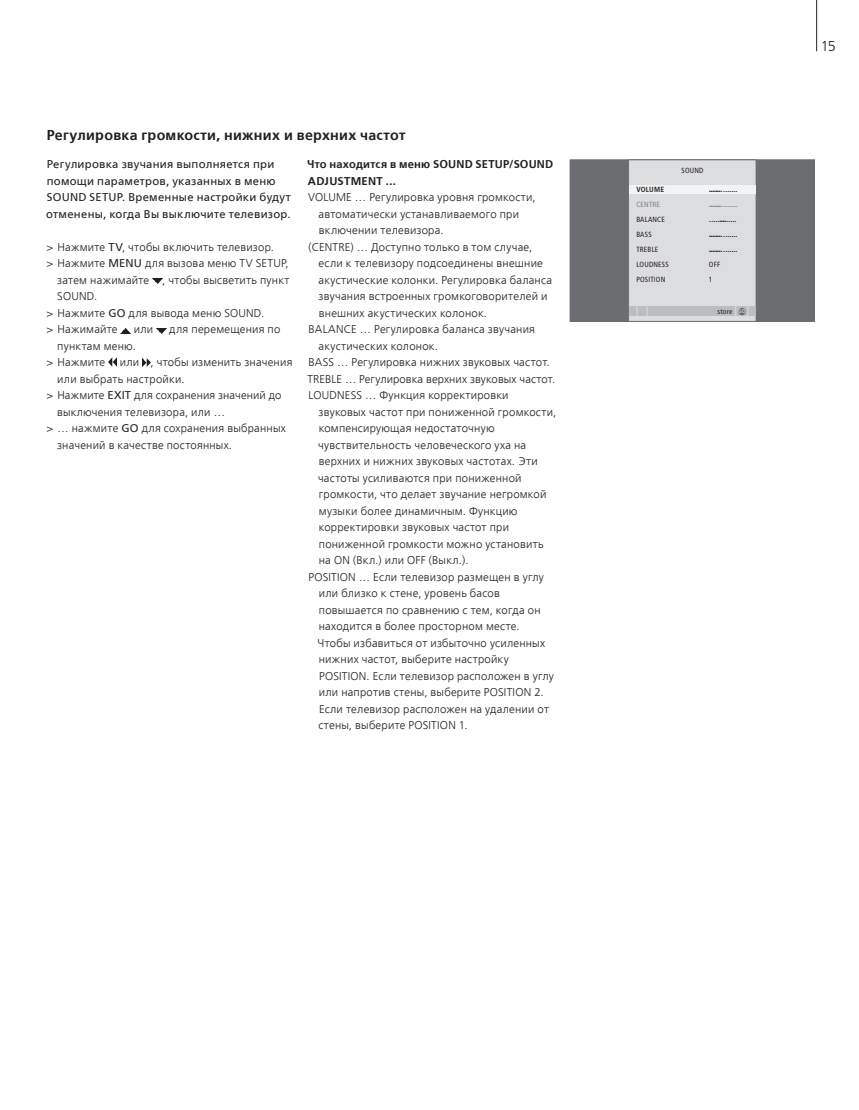
<style>
.page{position:relative;width:859px;height:1110px;background:#fff}
.page>*{position:absolute;margin:0;border:0;box-sizing:border-box;transform-origin:0 0}
.t1{font:700 14.25px "Frutiger LTCYR";letter-spacing:.02em;color:#231f20}
.t2{font:300 14.25px "Frutiger LTCYR";color:#231f20}
.t3{font:300 11.25px/16.5px "Frutiger LTCYR";letter-spacing:.02em;color:#231f20}
.t4{font:11.25px/16.5px "Frutiger LTCYR";letter-spacing:.025em;color:#231f20}
.t5{font:700 11.25px/16.5px "Frutiger LTCYR";letter-spacing:.02em;color:#231f20}
.t6{font:700 9px "Frutiger";color:#231f20}
.t7{font:700 9px "Frutiger";color:#808285}
.t8{font:9px "Frutiger";color:#231f20}
.t9{font:condensed 7.5px "Frutiger";letter-spacing:.025em;color:#231f20}
.t10{font:700 condensed 7.5px "Frutiger";letter-spacing:.025em;color:#231f20}
.t11{font:condensed 7.5px "Frutiger";letter-spacing:.025em;color:#808285}
.s1{font-weight:400}
.s2{font-weight:400;font-stretch:condensed;font-size:10.5px}
.s3{font-weight:700}
.s4{font-size:5.25px;color:#fff}
</style>
<div class="page">
<hr style="left:816px;top:0;width:1px;height:51px;background:#231f20">
<svg style="left:152px;top:279px;width:10px;height:5px"></svg>
<svg style="left:121px;top:328px;width:10px;height:5px"></svg>
<svg style="left:156px;top:328px;width:10px;height:5px"></svg>
<svg style="left:108px;top:358px;width:9px;height:8px"></svg>
<svg style="left:142px;top:358px;width:8px;height:8px"></svg>
<div style="left:570px;top:160px;width:245px;height:161px;background:#6c6d70"></div>
<div style="left:570px;top:160px;width:245px;height:162px;border:1px solid #6c6d70"></div>
<div style="left:628px;top:160px;width:128px;height:161px;background:#dcdddf"></div>
<div style="left:628px;top:160px;width:128px;height:162px;border:1px solid #6c6d70"></div>
<div style="left:629px;top:185px;width:127px;height:8px;background:#f2f3f4"></div>
<div style="left:629px;top:307px;width:127px;height:9px;background:#bcbdc0"></div>
<div style="left:738px;top:308px;width:8px;height:7px;background:#6c6d70;border-radius:50%"></div>
<p class="t1" style="left:47px;top:127px;width:360px">Регулировка громкости, нижних и верхних частот</p>
<p class="t4" style="left:46px;top:156px;width:246px">Регулировка звучания выполняется при помощи параметров, указанных в меню SOUND SETUP. Временные настройки будут отменены, когда Вы выключите телевизор.</p>
<p class="t3" style="left:47px;top:239px;width:229px">&gt; Нажмите <span class="s1">TV</span>, чтобы включить телевизор.</p>
<p class="t3" style="left:47px;top:255px;width:244px">&gt; Нажмите <span class="s1">MENU</span> для вызова меню TV SETUP,</p>
<p class="t3" style="left:57px;top:272px;width:234px">затем нажимайте , чтобы высветить пункт</p>
<p class="t3" style="left:57px;top:288px;width:41px">SOUND.</p>
<p class="t3" style="left:47px;top:305px;width:219px">&gt; Нажмите <span class="s1">GO</span> для вывода меню SOUND.</p>
<p class="t3" style="left:47px;top:321px;width:72px">&gt; Нажимайте</p>
<p class="t3" style="left:134px;top:321px;width:21px">или</p>
<p class="t3" style="left:169px;top:321px;width:113px">для перемещения по</p>
<p class="t3" style="left:47px;top:338px;width:91px;text-indent:11px">пунктам меню. &gt; Нажмите</p>
<p class="t5" style="left:307px;top:156px;width:248px">Что находится в меню SOUND SETUP/SOUND<br>ADJUSTMENT ...</p>
<p class="t3" style="left:308px;top:189px;width:229px">VOLUME … Регулировка уровня громкости,</p>
<p class="t3" style="left:319px;top:206px;width:202px">автоматически устанавливаемого при</p>
<p class="t3" style="left:319px;top:222px;width:126px">включении телевизора.</p>
<p class="t3" style="left:308px;top:239px;width:225px">(CENTRE) … Доступно только в том случае,</p>
<p class="t3" style="left:319px;top:255px;width:226px">если к телевизору подсоединены внешние</p>
<p class="t3" style="left:319px;top:272px;width:235px">акустические колонки. Регулировка баланса</p>
<p class="t3" style="left:319px;top:288px;width:230px">звучания встроенных громкоговорителей и</p>
<p class="t3" style="left:319px;top:305px;width:170px">внешних акустических колонок.</p>
<p class="t3" style="left:309px;top:321px;width:228px">BALANCE … Регулировка баланса звучания</p>
<p class="t3" style="left:319px;top:338px;width:121px">акустических колонок.</p>
<p class="t3" style="left:309px;top:354px;width:243px">BASS … Регулировка нижних звуковых частот.</p>
<p class="t3" style="left:307px;top:371px;width:249px">TREBLE … Регулировка верхних звуковых частот.</p>
<p class="t3" style="left:309px;top:387px;width:202px">LOUDNESS … Функция корректировки</p>
<p class="t3" style="left:319px;top:404px;width:239px">звуковых частот при пониженной громкости,</p>
<p class="t3" style="left:319px;top:420px;width:177px">компенсирующая недостаточную</p>
<p class="t3" style="left:318px;top:437px;width:210px">чувствительность человеческого уха на</p>
<p class="t3" style="left:319px;top:453px;width:220px">верхних и нижних звуковых частотах. Эти</p>
<p class="t3" style="left:318px;top:470px;width:205px">частоты усиливаются при пониженной</p>
<p class="t3" style="left:319px;top:486px;width:229px">громкости, что делает звучание негромкой</p>
<p class="t3" style="left:319px;top:503px;width:200px">музыки более динамичным. Функцию</p>
<p class="t3" style="left:319px;top:519px;width:192px">корректировки звуковых частот при</p>
<p class="t3" style="left:319px;top:536px;width:226px">пониженной громкости можно установить</p>
<p class="t3" style="left:319px;top:552px;width:151px">на ON (Вкл.) или OFF (Выкл.).</p>
<p class="t3" style="left:309px;top:569px;width:237px">POSITION … Если телевизор размещен в углу</p>
<p class="t3" style="left:319px;top:585px;width:182px">или близко к стене, уровень басов</p>
<p class="t3" style="left:319px;top:602px;width:223px">повышается по сравнению с тем, когда он</p>
<p class="t3" style="left:319px;top:618px;width:202px">находится в более просторном месте.</p>
<p class="t3" style="left:318px;top:635px;width:229px">Чтобы избавиться от избыточно усиленных</p>
<p class="t3" style="left:319px;top:651px;width:191px">нижних частот, выберите настройку</p>
<p class="t3" style="left:319px;top:668px;width:236px">POSITION. Если телевизор расположен в углу</p>
<p class="t3" style="left:319px;top:684px;width:226px">или напротив стены, выберите POSITION 2.</p>
<p class="t3" style="left:319px;top:701px;width:232px">Если телевизор расположен на удалении от</p>
<p class="t3" style="left:318px;top:717px;width:151px">стены, выберите POSITION 1.</p>
<p class="t3" style="left:120px;top:354px;width:174px">или , чтобы изменить значения</p>
<p class="t3" style="left:57px;top:371px;width:129px">или выбрать настройки.</p>
<p class="t3" style="left:47px;top:387px;width:236px">&gt; Нажмите <span class="s1">EXIT</span> для сохранения значений до</p>
<p class="t3" style="left:57px;top:404px;width:169px">выключения телевизора, или …</p>
<p class="t3" style="left:47px;top:420px;width:241px">&gt; … нажмите <span class="s1">GO</span> для сохранения выбранных</p>
<p class="t3" style="left:57px;top:437px;width:176px">значений в качестве постоянных.</p>
<p class="t9" style="left:681px;top:166px;width:24px">SOUND</p>
<p class="t10" style="left:636px;top:185px;width:29px">VOLUME</p>
<p class="t6" style="left:709px;top:183px;width:30px">.......<span class="s2">.</span><span class="s1">.......</span></p>
<p class="t11" style="left:636px;top:200px;width:25px">CENTRE</p>
<p class="t7" style="left:709px;top:198px;width:30px">.......<span class="s2">.</span><span class="s1">.......</span></p>
<p class="t9" style="left:636px;top:215px;width:30px">BALANCE</p>
<p class="t8" style="left:709px;top:213px;width:29px">.....<span class="s3">....</span>.....</p>
<p class="t9" style="left:636px;top:230px;width:17px">BASS</p>
<p class="t6" style="left:709px;top:228px;width:30px">.......<span class="s2">.</span><span class="s1">.......</span></p>
<p class="t9" style="left:636px;top:245px;width:24px">TREBLE</p>
<p class="t6" style="left:709px;top:243px;width:30px">.......<span class="s2">.</span><span class="s1">.......</span></p>
<p class="t9" style="left:636px;top:260px;width:34px">LOUDNESS</p>
<p class="t9" style="left:709px;top:260px;width:13px">OFF</p>
<p class="t9" style="left:636px;top:275px;width:30px">POSITION</p>
<p class="t9" style="left:709px;top:275px;width:5px">1</p>
<p class="t9" style="left:717px;top:307px;width:29px">store <span class="s4">GO</span></p>
<p class="t2" style="left:821px;top:39px;width:16px">15</p>
</div>
